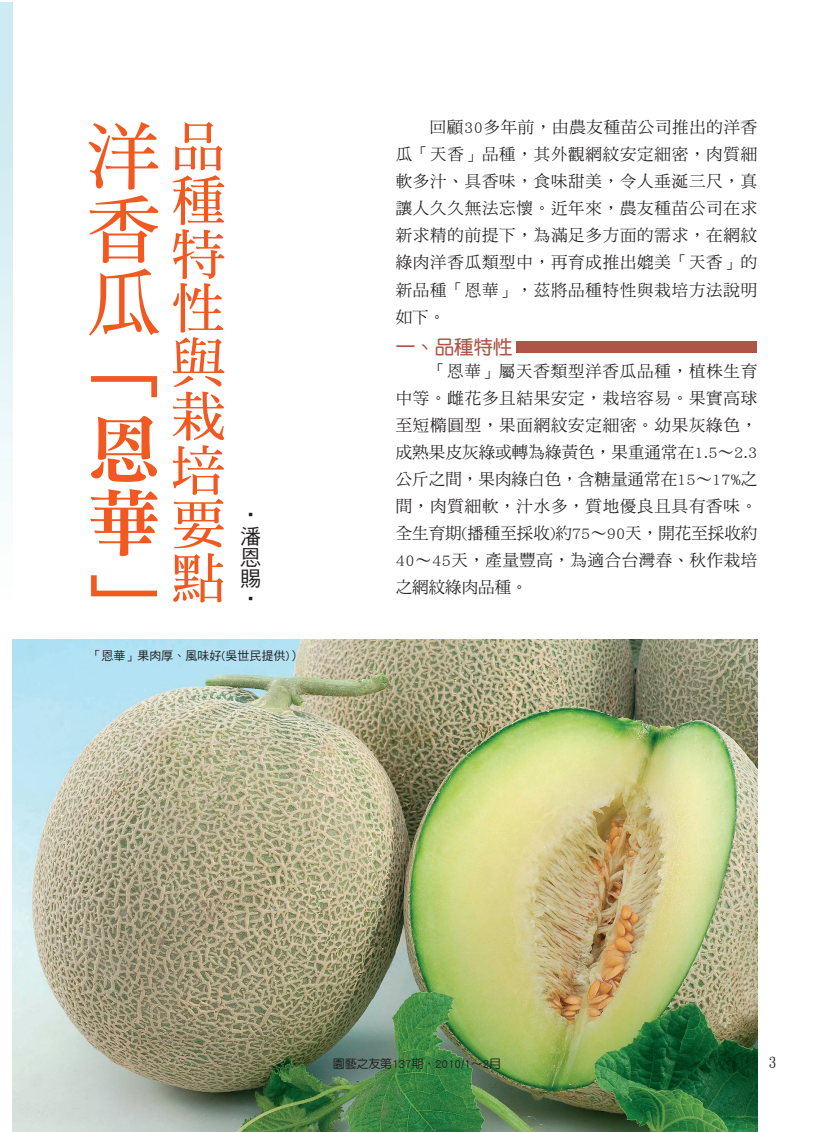
<style>
.page{position:relative;width:834px;height:1132px;background:#fff}
.page>*{position:absolute;margin:0;border:0;box-sizing:border-box;transform-origin:0 0}
.t1{font:73.35px/73.3px "DF Ming Std W9";color:#f15921;text-align:justify}
.t2{font:73.35px/73.3px "DF Ming Std W7";color:#f15921;text-align:justify}
.t3{font:54px/54px "DF Ming Std W7";color:#f15921;text-align:justify}
.t4{font:21px/21px "DF Hei Std W5";color:#231f20;text-align:justify}
.t5{font:19.5px "DF Yuan Std W7";color:#af5548}
.內文{font:16.5px/27px "DF Ming Std W5";letter-spacing:.045em;color:#231f20;text-align:justify}
.t6{font:15px "DF Ming Md HK BF";color:#231f20}
.t7{font:12px "DF Hei Std W5";color:#231f20}
.t8{font:12px "DF Yuan Std W5";letter-spacing:-.015em;color:#231f20}
</style>
<div class="page">
<img style="left:13px;top:639px;width:744px;height:492px">
<div style="left:516px;top:341px;width:241px;height:12px;background:#af5548"></div>
<p class="t2" style="left:87px;top:118px;width:73px">洋香瓜</p>
<p class="t3" style="left:171px;top:118px;width:54px">品種特性與栽培要點</p>
<p class="t1" style="left:87px;top:338px;width:72px">「恩華」</p>
<p class="t4" style="left:261px;top:504px;width:22px;rotate:90deg">‧</p>
<p class="t4" style="left:240px;top:525px;width:22px">潘恩賜</p>
<p class="t4" style="left:261px;top:588px;width:22px;rotate:90deg">‧</p>
<p class="t7" style="left:89px;top:648px;width:213px">「恩華」果肉厚、風味好(吳世民提供)）</p>
<p class="內文" style="left:395px;top:114px;width:363px;text-indent:34px">回顧30多年前，由農友種苗公司推出的洋香瓜「天香」品種，其外觀網紋安定細密，肉質細軟多汁、具香味，食味甜美，令人垂涎三尺，真讓人久久無法忘懷。近年來，農友種苗公司在求新求精的前提下，為滿足多方面的需求，在網紋綠肉洋香瓜類型中，再育成推出媲美「天香」的新品種「恩華」，茲將品種特性與栽培方法說明如下。</p>
<p class="t5" style="left:395px;top:336px;width:118px">一、品種特性</p>
<p class="內文" style="left:395px;top:357px;width:363px;text-indent:34px">「恩華」屬天香類型洋香瓜品種，植株生育中等。雌花多且結果安定，栽培容易。果實高球至短橢圓型，果面網紋安定細密。幼果灰綠色，成熟果皮灰綠或轉為綠黃色，果重通常在1.5〜2.3公斤之間，果肉綠白色，含糖量通常在15〜17%之間，肉質細軟，汁水多，質地優良且具有香味。全生育期(播種至採收)約75〜90天，開花至採收約40〜45天，產量豐高，為適合台灣春、秋作栽培之網紋綠肉品種。</p>
<p class="t8" style="left:333px;top:1056px;width:169px">園藝之友第137期．2010/1～2月</p>
<p class="t6" style="left:768px;top:1054px;width:9px">3</p>
</div>
